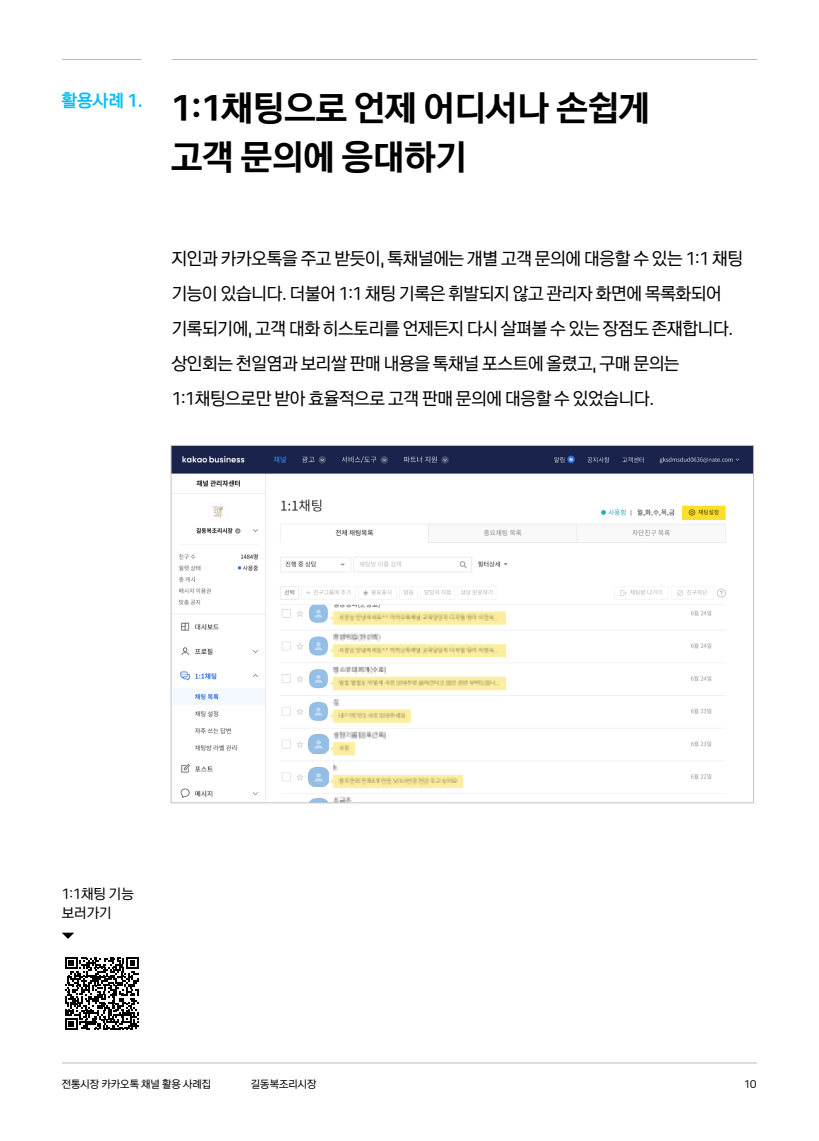
<style>
.page{position:relative;width:819px;height:1141px;background:#fff}
.page>*{position:absolute;margin:0;border:0;box-sizing:border-box;transform-origin:0 0}
.t1{font:700 35px/49px "Kakao Big OTF Extra";color:#000}
.t2{font:17.5px/35px "Kakao Big OTF Regular";letter-spacing:-.02em;color:#000}
.t3{font:17.5px "Kakao Big OTF Bold";color:#08bcf8}
.t4{font:14px/19.2px "Kakao Big OTF Regular";color:#000}
.t5{font:10.5px "Kakao Big OTF Regular";color:#000}
</style>
<div class="page">
<hr style="left:62px;top:59px;width:79px;height:1px;background:#bababa">
<hr style="left:62px;top:1063px;width:694px;height:1px;background:#bababa">
<hr style="left:172px;top:59px;width:585px;height:1px;background:#bababa">
<svg style="left:62px;top:933px;width:12px;height:6px"></svg>
<img style="left:173px;top:447px;width:579px;height:354px">
<img style="left:308px;top:734px;width:20px;height:20px">
<img style="left:308px;top:767px;width:20px;height:20px">
<img style="left:308px;top:799px;width:20px;height:2px">
<div style="left:225px;top:576px;width:34px;height:30px;background:#fff"></div>
<svg style="left:65px;top:957px;width:74px;height:73px"></svg>
<p class="t3" style="left:61px;top:89px;width:83px">활용사례 1.</p>
<h1 class="t1" style="left:171px;top:83px;width:480px">1:1채팅으로 언제 어디서나 손쉽게 고객 문의에 응대하기</h1>
<p class="t2" style="left:172px;top:241px;width:573px">지인과 카카오톡을 주고 받듯이, 톡채널에는 개별 고객 문의에 대응할 수 있는 1:1 채팅 기능이 있습니다. 더불어 1:1 채팅 기록은 휘발되지 않고 관리자 화면에 목록화되어 기록되기에, 고객 대화 히스토리를 언제든지 다시 살펴볼 수 있는 장점도 존재합니다. 상인회는 천일염과 보리쌀 판매 내용을 톡채널 포스트에 올렸고, 구매 문의는 1:1채팅으로만 받아 효율적으로 고객 판매 문의에 대응할 수 있었습니다.</p>
<p class="t4" style="left:62px;top:884px;width:74px">1:1채팅 기능 보러가기</p>
<p class="t5" style="left:62px;top:1078px;width:151px">전통시장 카카오톡 채널 활용 사례집</p>
<p class="t5" style="left:744px;top:1078px;width:14px">10</p>
<p class="t5" style="left:251px;top:1078px;width:67px">길동복조리시장</p>
</div>
